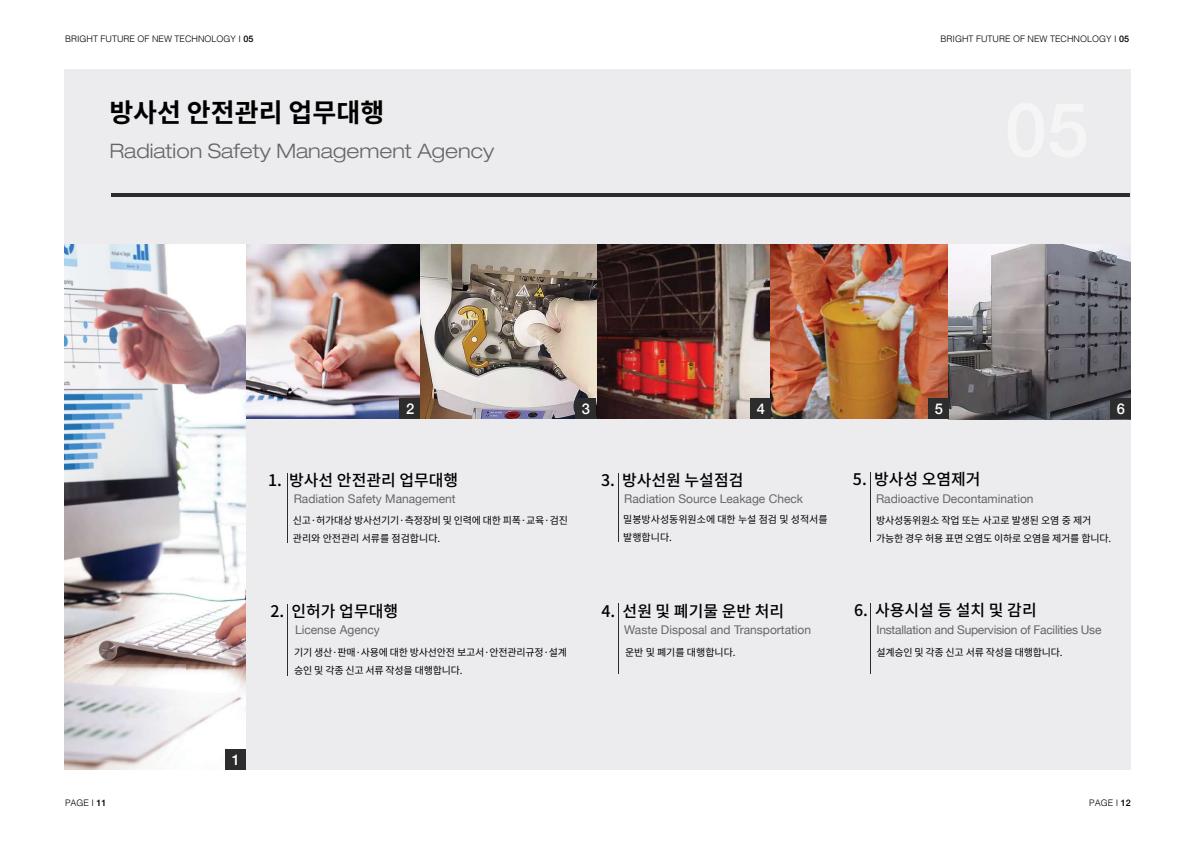
<style>
.page{position:relative;width:1193px;height:841px;background:#fff}
.page>*{position:absolute;margin:0;border:0;box-sizing:border-box;transform-origin:0 0}
.t1{font:700 26px "Noto Sans CJ Kkr";color:#000}
.t2{font:300 expanded 20px "Helvetica Neue LT Std";color:#666667}
.t3{font:500 16px "Noto Sans CJ Kkr";color:#000}
.t4{font:500 14.8px "Helvetica Neue";color:#fff}
.t5{font:12px "Helvetica Neue";color:#666667}
.t6{font:12px "Helvetica Neue";letter-spacing:-.02em;color:#666667}
.t7{font:10px/17.9px "Noto Sans CJ Kkr";letter-spacing:-.02em;color:#000}
.t8{font:10px/17.9px "Noto Sans CJ Kkr";color:#000}
.t9{font:300 9px "Helvetica";color:#000}
.s1{font-family:"Helvetica Neue";font-weight:500}
</style>
<div class="page">
<div style="left:64px;top:69px;width:1067px;height:701px;background:#ececee"></div>
<img style="left:246px;top:245px;width:885px;height:174px">
<hr style="left:287px;top:473px;width:1px;height:70px;background:#2c2c2c">
<hr style="left:287px;top:604px;width:1px;height:72px;background:#2c2c2c">
<hr style="left:618px;top:473px;width:1px;height:69px;background:#2c2c2c">
<hr style="left:618px;top:603px;width:1px;height:71px;background:#2c2c2c">
<hr style="left:870px;top:473px;width:1px;height:69px;background:#2c2c2c">
<hr style="left:870px;top:603px;width:1px;height:71px;background:#2c2c2c">
<hr style="left:111px;top:193px;width:1019px;height:4px;background:#2c2c2c">
<div style="left:399px;top:398px;width:21px;height:21px;background:#2c2c2c"></div>
<div style="left:575px;top:398px;width:21px;height:21px;background:#2c2c2c"></div>
<div style="left:750px;top:398px;width:21px;height:21px;background:#2c2c2c"></div>
<div style="left:928px;top:398px;width:21px;height:21px;background:#2c2c2c"></div>
<div style="left:1110px;top:398px;width:21px;height:21px;background:#2c2c2c"></div>
<img style="left:64px;top:245px;width:182px;height:525px">
<div style="left:225px;top:749px;width:21px;height:21px;background:#2c2c2c"></div>
<p class="t9" style="left:65px;top:31px;width:190px">BRIGHT FUTURE OF NEW TECHNOLOGY I <span class="s1">05</span></p>
<p class="t9" style="left:941px;top:31px;width:190px">BRIGHT FUTURE OF NEW TECHNOLOGY I <span class="s1">05</span></p>
<h1 class="t1" style="left:109px;top:98px;width:276px">방사선 안전관리 업무대행</h1>
<h2 class="t2" style="left:109px;top:139px;width:386px">Radiation Safety Management Agency</h2>
<h3 class="t4" style="left:406px;top:397px;width:10px">2</h3>
<h3 class="t4" style="left:582px;top:397px;width:10px">3</h3>
<h3 class="t4" style="left:757px;top:397px;width:10px">4</h3>
<h3 class="t4" style="left:935px;top:397px;width:10px">5</h3>
<h3 class="t4" style="left:1117px;top:397px;width:10px">6</h3>
<h3 class="t3" style="left:268px;top:471px;width:192px">1. 방사선 안전관리 업무대행</h3>
<p class="t7" style="left:293px;top:511px;width:277px">신고·허가대상 방사선기기·측정장비 및 인력에 대한 피폭·교육·검진 관리와 안전관리 서류를 점검합니다.</p>
<h3 class="t3" style="left:601px;top:471px;width:144px">3. 방사선원 누설점검</h3>
<p class="t8" style="left:623px;top:511px;width:206px">밀봉방사성동위원소에 대한 누설 점검 및 성적서를 발행합니다.</p>
<p class="t5" style="left:294px;top:490px;width:164px">Radiation Safety Management</p>
<p class="t5" style="left:624px;top:490px;width:180px">Radiation Source Leakage Check</p>
<h3 class="t3" style="left:853px;top:470px;width:129px">5. 방사성 오염제거</h3>
<p class="t7" style="left:876px;top:511px;width:237px">방사성동위원소 작업 또는 사고로 발생된 오염 중 제거 가능한 경우 허용 표면 오염도 이하로 오염을 제거를 합니다.</p>
<p class="t5" style="left:876px;top:490px;width:159px">Radioactive Decontamination</p>
<h3 class="t4" style="left:232px;top:748px;width:10px">1</h3>
<h3 class="t3" style="left:270px;top:602px;width:129px">2. 인허가 업무대행</h3>
<p class="t7" style="left:294px;top:643px;width:274px">기기 생산·판매·사용에 대한 방사선안전 보고서·안전관리규정·설계 승인 및 각종 신고 서류 작성을 대행합니다.</p>
<p class="t5" style="left:295px;top:621px;width:86px">License Agency</p>
<h3 class="t3" style="left:854px;top:601px;width:184px">6. 사용시설 등 설치 및 감리</h3>
<p class="t7" style="left:877px;top:643px;width:188px">설계승인 및 각종 신고 서류 작성을 대행합니다.</p>
<h3 class="t3" style="left:602px;top:602px;width:184px">4. 선원 및 폐기물 운반 처리</h3>
<p class="t8" style="left:625px;top:643px;width:112px">운반 및 폐기를 대행합니다.</p>
<p class="t5" style="left:624px;top:621px;width:188px">Waste Disposal and Transportation</p>
<p class="t6" style="left:877px;top:621px;width:226px">Installation and Supervision of Facilities Use</p>
<p class="t9" style="left:65px;top:795px;width:43px">PAGE I <span class="s1">11</span></p>
<p class="t9" style="left:1089px;top:795px;width:43px">PAGE I <span class="s1">12</span></p>
</div>
